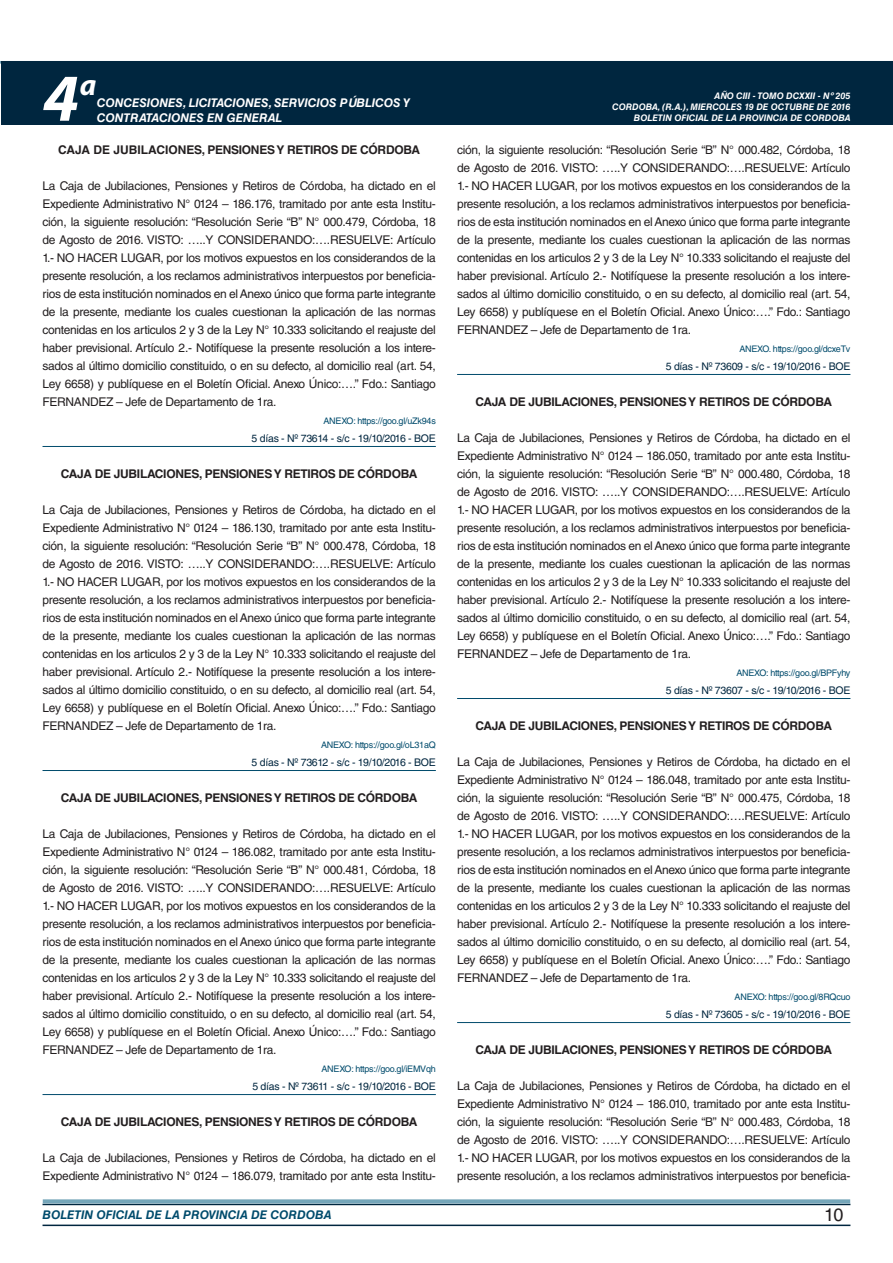
<style>
.page{position:relative;width:893px;height:1263px;background:#fff}
.page>*{position:absolute;margin:0;border:0;box-sizing:border-box;transform-origin:0 0}
.t1{font:italic 700 67.5px "Myriad Pro";color:#fff}
.t2{font:italic 700 30px "Myriad Pro";color:#fff}
.t3{font:18px "Helvetica LT Std";color:#231f20}
.TEXTO_BASE{font:12px/18px "Helvetica LT Std";letter-spacing:-.025em;color:#231f20;text-align:justify}
.RESUELVE{font:700 12px "Helvetica LT Std";letter-spacing:-.025em;color:#231f20}
.t4{font:italic 700 12px/14.4px "Helvetica LT Std";color:#fff}
.t5{font:italic 700 12px "Helvetica LT Std";color:#004b6c}
.FECHA_DE_VENCIMIENTO{font:10.5px "Helvetica LT Std";letter-spacing:-.025em;color:#00263f}
.ANEXO{font:9px "Helvetica LT Std";letter-spacing:-.025em;color:#004b6c}
.t6{font:italic 700 9px/10.8px "Helvetica LT Std";color:#fff;text-align:right}
</style>
<div class="page">
<hr style="left:43px;top:1224px;width:807px;height:2px;background:#00263f">
<div style="left:42px;top:1198px;width:809px;height:8px;background:#fff;opacity:.75"></div>
<div style="left:1px;top:61px;width:892px;height:64px;background:#00263f"></div>
<hr style="left:43px;top:446px;width:393px;height:1px;background:#004b6c">
<hr style="left:43px;top:770px;width:393px;height:1px;background:#004b6c">
<hr style="left:43px;top:1094px;width:393px;height:1px;background:#004b6c">
<hr style="left:457px;top:374px;width:393px;height:1px;background:#004b6c">
<hr style="left:457px;top:698px;width:393px;height:1px;background:#004b6c">
<hr style="left:457px;top:1022px;width:393px;height:1px;background:#004b6c">
<h1 class="t1" style="left:43px;top:54px;width:38px">4</h1>
<h2 class="t2" style="left:80px;top:66px;width:18px">a</h2>
<p class="t4" style="left:97px;top:96px;width:315px">CONCESIONES, LICITACIONES, SERVICIOS PÚBLICOS Y<br>CONTRATACIONES EN GENERAL</p>
<p class="RESUELVE" style="left:58px;top:142px;width:363px">CAJA DE JUBILACIONES, PENSIONES Y RETIROS DE CÓRDOBA</p>
<p class="TEXTO_BASE" style="left:43px;top:177px;width:395px">La Caja de Jubilaciones, Pensiones y Retiros de Córdoba, ha dictado en el Expediente Administrativo N° 0124 – 186.176, tramitado por ante esta Institu&shy;ción, la siguiente resolución: “Resolución Serie “B” N° 000.479, Córdoba, 18 de Agosto de 2016. VISTO: …..Y CONSIDERANDO:….RESUELVE: Artículo 1.- NO HACER LUGAR, por los motivos expuestos en los considerandos de la presente resolución, a los reclamos administrativos interpuestos por beneficia&shy;rios de esta institución nominados en el Anexo único que forma parte integrante de la presente, mediante los cuales cuestionan la aplicación de las normas contenidas en los articulos 2 y 3 de la Ley N° 10.333 solicitando el reajuste del haber previsional. Artículo 2.- Notifíquese la presente resolución a los intere&shy;sados al último domicilio constituido, o en su defecto, al domicilio real (art. 54, Ley 6658) y publíquese en el Boletín Oficial. Anexo Único:….” Fdo.: Santiago FERNANDEZ – Jefe de Departamento de 1ra.</p>
<p class="ANEXO" style="left:324px;top:415px;width:114px">ANEXO: https://goo.gl/uZk94s</p>
<p class="FECHA_DE_VENCIMIENTO" style="left:252px;top:432px;width:186px">5 días - Nº 73614 - s/c - 19/10/2016 - BOE</p>
<p class="RESUELVE" style="left:61px;top:466px;width:358px">CAJA DE JUBILACIONES, PENSIONES Y RETIROS DE CÓRDOBA</p>
<p class="TEXTO_BASE" style="left:43px;top:501px;width:395px">La Caja de Jubilaciones, Pensiones y Retiros de Córdoba, ha dictado en el Expediente Administrativo N° 0124 – 186.130, tramitado por ante esta Institu&shy;ción, la siguiente resolución: “Resolución Serie “B” N° 000.478, Córdoba, 18 de Agosto de 2016. VISTO: …..Y CONSIDERANDO:….RESUELVE: Artículo 1.- NO HACER LUGAR, por los motivos expuestos en los considerandos de la presente resolución, a los reclamos administrativos interpuestos por beneficia&shy;rios de esta institución nominados en el Anexo único que forma parte integrante de la presente, mediante los cuales cuestionan la aplicación de las normas contenidas en los articulos 2 y 3 de la Ley N° 10.333 solicitando el reajuste del haber previsional. Artículo 2.- Notifíquese la presente resolución a los intere&shy;sados al último domicilio constituido, o en su defecto, al domicilio real (art. 54, Ley 6658) y publíquese en el Boletín Oficial. Anexo Único:….” Fdo.: Santiago FERNANDEZ – Jefe de Departamento de 1ra.</p>
<p class="ANEXO" style="left:321px;top:739px;width:116px">ANEXO: https://goo.gl/oL31aQ</p>
<p class="FECHA_DE_VENCIMIENTO" style="left:252px;top:756px;width:186px">5 días - Nº 73612 - s/c - 19/10/2016 - BOE</p>
<p class="RESUELVE" style="left:61px;top:790px;width:358px">CAJA DE JUBILACIONES, PENSIONES Y RETIROS DE CÓRDOBA</p>
<p class="TEXTO_BASE" style="left:43px;top:825px;width:395px">La Caja de Jubilaciones, Pensiones y Retiros de Córdoba, ha dictado en el Expediente Administrativo N° 0124 – 186.082, tramitado por ante esta Institu&shy;ción, la siguiente resolución: “Resolución Serie “B” N° 000.481, Córdoba, 18 de Agosto de 2016. VISTO: …..Y CONSIDERANDO:….RESUELVE: Artículo 1.- NO HACER LUGAR, por los motivos expuestos en los considerandos de la presente resolución, a los reclamos administrativos interpuestos por beneficia&shy;rios de esta institución nominados en el Anexo único que forma parte integrante de la presente, mediante los cuales cuestionan la aplicación de las normas contenidas en los articulos 2 y 3 de la Ley N° 10.333 solicitando el reajuste del haber previsional. Artículo 2.- Notifíquese la presente resolución a los intere&shy;sados al último domicilio constituido, o en su defecto, al domicilio real (art. 54, Ley 6658) y publíquese en el Boletín Oficial. Anexo Único:….” Fdo.: Santiago FERNANDEZ – Jefe de Departamento de 1ra.</p>
<p class="ANEXO" style="left:322px;top:1063px;width:116px">ANEXO: https://goo.gl/iEMVqh</p>
<p class="FECHA_DE_VENCIMIENTO" style="left:252px;top:1080px;width:185px">5 días - Nº 73611 - s/c - 19/10/2016 - BOE</p>
<p class="RESUELVE" style="left:61px;top:1114px;width:358px">CAJA DE JUBILACIONES, PENSIONES Y RETIROS DE CÓRDOBA</p>
<p class="TEXTO_BASE" style="left:43px;top:1149px;width:395px">La Caja de Jubilaciones, Pensiones y Retiros de Córdoba, ha dictado en el<br>Expediente Administrativo N° 0124 – 186.079, tramitado por ante esta Institu-</p>
<p class="t6" style="left:612px;top:91px;width:240px">AÑO CIII - TOMO DCXXII - Nº 205<br>CORDOBA, (R.A.), MIERCOLES 19 DE OCTUBRE DE 2016</p>
<p class="t6" style="left:634px;top:112px;width:218px">BOLETIN OFICIAL DE LA PROVINCIA DE CORDOBA</p>
<p class="TEXTO_BASE" style="left:457px;top:141px;width:395px">ción, la siguiente resolución: “Resolución Serie “B” N° 000.482, Córdoba, 18 de Agosto de 2016. VISTO: …..Y CONSIDERANDO:….RESUELVE: Artículo 1.- NO HACER LUGAR, por los motivos expuestos en los considerandos de la presente resolución, a los reclamos administrativos interpuestos por beneficia&shy;rios de esta institución nominados en el Anexo único que forma parte integrante de la presente, mediante los cuales cuestionan la aplicación de las normas contenidas en los articulos 2 y 3 de la Ley N° 10.333 solicitando el reajuste del haber previsional. Artículo 2.- Notifíquese la presente resolución a los intere&shy;sados al último domicilio constituido, o en su defecto, al domicilio real (art. 54, Ley 6658) y publíquese en el Boletín Oficial. Anexo Único:….” Fdo.: Santiago FERNANDEZ – Jefe de Departamento de 1ra.</p>
<p class="ANEXO" style="left:739px;top:343px;width:113px">ANEXO. https://goo.gl/dcxeTv</p>
<p class="FECHA_DE_VENCIMIENTO" style="left:666px;top:360px;width:186px">5 días - Nº 73609 - s/c - 19/10/2016 - BOE</p>
<p class="RESUELVE" style="left:476px;top:394px;width:358px">CAJA DE JUBILACIONES, PENSIONES Y RETIROS DE CÓRDOBA</p>
<p class="TEXTO_BASE" style="left:457px;top:429px;width:395px">La Caja de Jubilaciones, Pensiones y Retiros de Córdoba, ha dictado en el Expediente Administrativo N° 0124 – 186.050, tramitado por ante esta Institu&shy;ción, la siguiente resolución: “Resolución Serie “B” N° 000.480, Córdoba, 18 de Agosto de 2016. VISTO: …..Y CONSIDERANDO:….RESUELVE: Artículo 1.- NO HACER LUGAR, por los motivos expuestos en los considerandos de la presente resolución, a los reclamos administrativos interpuestos por beneficia&shy;rios de esta institución nominados en el Anexo único que forma parte integrante de la presente, mediante los cuales cuestionan la aplicación de las normas contenidas en los articulos 2 y 3 de la Ley N° 10.333 solicitando el reajuste del haber previsional. Artículo 2.- Notifíquese la presente resolución a los intere&shy;sados al último domicilio constituido, o en su defecto, al domicilio real (art. 54, Ley 6658) y publíquese en el Boletín Oficial. Anexo Único:….” Fdo.: Santiago FERNANDEZ – Jefe de Departamento de 1ra.</p>
<p class="ANEXO" style="left:736px;top:667px;width:116px">ANEXO: https://goo.gl/BPFyhy</p>
<p class="FECHA_DE_VENCIMIENTO" style="left:666px;top:684px;width:186px">5 días - Nº 73607 - s/c - 19/10/2016 - BOE</p>
<p class="RESUELVE" style="left:476px;top:718px;width:358px">CAJA DE JUBILACIONES, PENSIONES Y RETIROS DE CÓRDOBA</p>
<p class="TEXTO_BASE" style="left:457px;top:753px;width:395px">La Caja de Jubilaciones, Pensiones y Retiros de Córdoba, ha dictado en el Expediente Administrativo N° 0124 – 186.048, tramitado por ante esta Institu&shy;ción, la siguiente resolución: “Resolución Serie “B” N° 000.475, Córdoba, 18 de Agosto de 2016. VISTO: …..Y CONSIDERANDO:….RESUELVE: Artículo 1.- NO HACER LUGAR, por los motivos expuestos en los considerandos de la presente resolución, a los reclamos administrativos interpuestos por beneficia&shy;rios de esta institución nominados en el Anexo único que forma parte integrante de la presente, mediante los cuales cuestionan la aplicación de las normas contenidas en los articulos 2 y 3 de la Ley N° 10.333 solicitando el reajuste del haber previsional. Artículo 2.- Notifíquese la presente resolución a los intere&shy;sados al último domicilio constituido, o en su defecto, al domicilio real (art. 54, Ley 6658) y publíquese en el Boletín Oficial. Anexo Único:….” Fdo.: Santiago FERNANDEZ – Jefe de Departamento de 1ra.</p>
<p class="ANEXO" style="left:735px;top:991px;width:117px">ANEXO: https://goo.gl/8RQcuo</p>
<p class="FECHA_DE_VENCIMIENTO" style="left:666px;top:1008px;width:186px">5 días - Nº 73605 - s/c - 19/10/2016 - BOE</p>
<p class="RESUELVE" style="left:476px;top:1042px;width:358px">CAJA DE JUBILACIONES, PENSIONES Y RETIROS DE CÓRDOBA</p>
<p class="TEXTO_BASE" style="left:457px;top:1077px;width:395px">La Caja de Jubilaciones, Pensiones y Retiros de Córdoba, ha dictado en el Expediente Administrativo N° 0124 – 186.010, tramitado por ante esta Institu&shy;ción, la siguiente resolución: “Resolución Serie “B” N° 000.483, Córdoba, 18 de Agosto de 2016. VISTO: …..Y CONSIDERANDO:….RESUELVE: Artículo 1.- NO HACER LUGAR, por los motivos expuestos en los considerandos de la presente resolución, a los reclamos administrativos interpuestos por beneficia-</p>
<p class="t5" style="left:43px;top:1208px;width:290px">BOLETIN OFICIAL DE LA PROVINCIA DE CORDOBA</p>
<h3 class="t3" style="left:824px;top:1204px;width:21px">10</h3>
</div>
